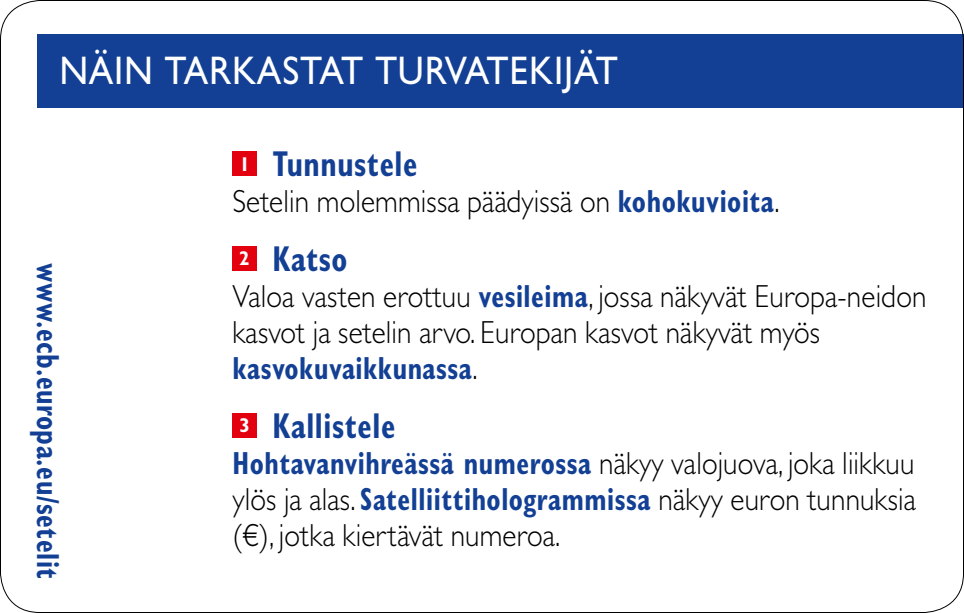
<style>
.page{position:relative;width:964px;height:613px;background:#fff}
.page>*{position:absolute;margin:0;border:0;box-sizing:border-box;transform-origin:0 0}
.t1{font:500 40px "Gill Sans MT Pro";letter-spacing:.02em;color:#fff;scale:.92 1}
.t2{font:700 condensed 36px "Gill Sans MT Pro";letter-spacing:.02em;color:#134094;scale:.85 1}
.t3{font:300 32px/36px "Gill Sans MT Pro";letter-spacing:.005em;color:#000;scale:.92 1}
.t4{font:700 condensed 32px "Gill Sans MT Pro";letter-spacing:.02em;color:#134094;scale:.85 1}
.s1{font-weight:700;font-stretch:condensed;color:#134094}
</style>
<div class="page">
<div style="left:37px;top:34px;width:927px;height:74px;background:#134094"></div>
<div style="left:232px;top:151px;width:25px;height:25px;background:#e3000f"></div>
<div style="left:232px;top:246px;width:25px;height:24px;background:#e3000f"></div>
<div style="left:232px;top:412px;width:25px;height:25px;background:#e3000f"></div>
<p class="t1" style="left:59px;top:47px;width:608px">NÄIN TARKASTAT TURVATEKIJÄT</p>
<p class="t4" style="left:67px;top:263px;width:372px;rotate:90deg">www.ecb.europa.eu/setelit</p>
<p class="t2" style="left:240px;top:142px;width:211px"><sup>1</sup> Tunnustele</p>
<p class="t3" style="left:232px;top:183px;width:596px">Setelin molemmissa päädyissä on <span class="s1">kohokuvioita</span>.</p>
<p class="t2" style="left:240px;top:237px;width:128px"><sup>2</sup> Katso</p>
<p class="t3" style="left:232px;top:277px;width:756px">Valoa vasten erottuu <span class="s1">vesileima</span>, jossa näkyvät Europa-neidon kasvot ja setelin arvo. Europan kasvot näkyvät myös <span class="s1">kasvokuvaikkunassa</span>.</p>
<p class="t2" style="left:240px;top:404px;width:185px"><sup>3</sup> Kallistele</p>
<p class="t3" style="left:232px;top:444px;width:744px;text-align:justify"><span class="s1">Hohtavanvihreässä numerossa</span> näkyy valojuova, joka liikkuu ylös ja alas. <span class="s1">Satelliittihologrammissa</span> näkyy euron tunnuksia (€), jotka kiertävät numeroa.</p>
</div>
